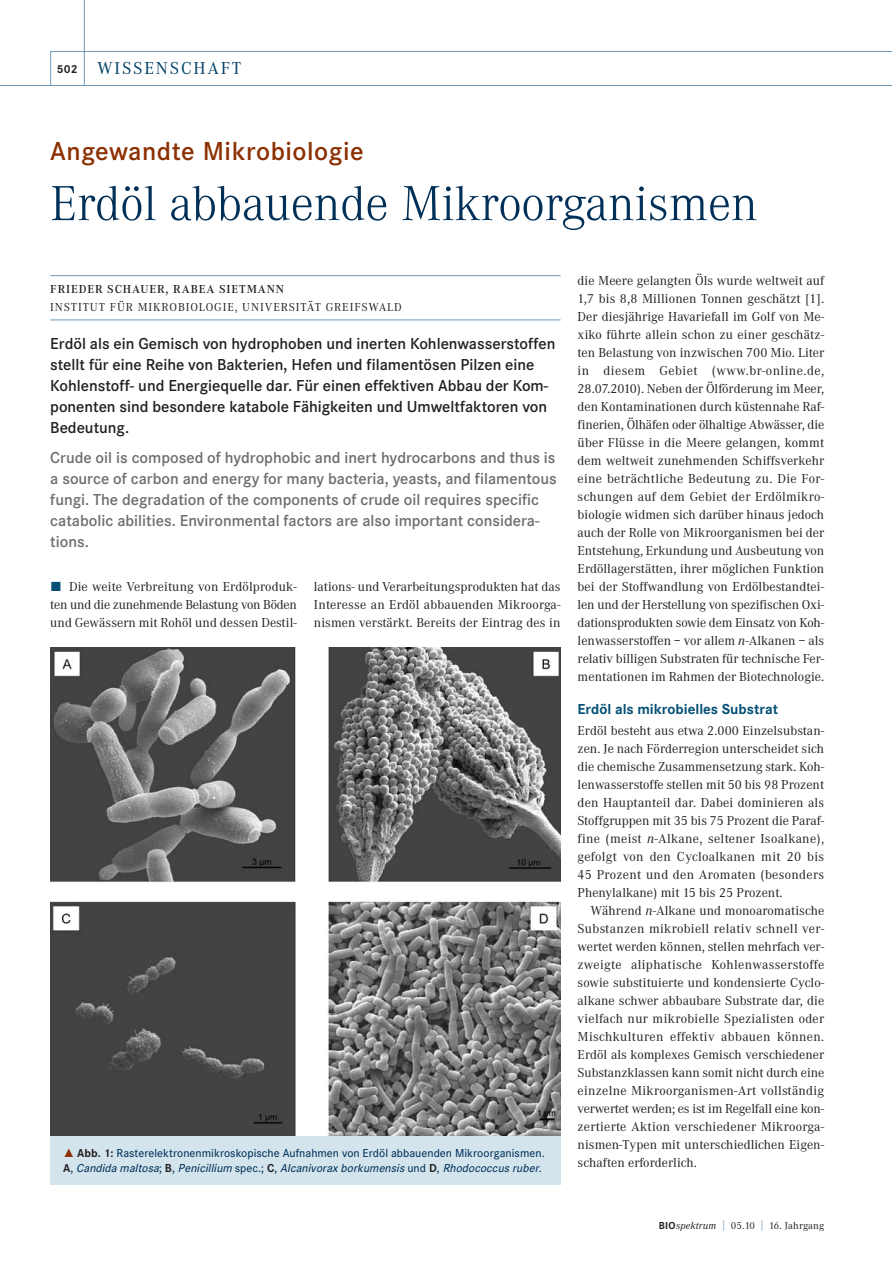
<style>
.page{position:relative;width:893px;height:1263px;background:#fff}
.page>*{position:absolute;margin:0;border:0;box-sizing:border-box;transform-origin:0 0}
.t1{font:300 51px "Corporate A";letter-spacing:-.005em;color:#003058}
.t2{font:600 27px "Corporate S";letter-spacing:.02em;color:#8c2f01}
.t3{font:18px "Corporate A";letter-spacing:.1em;color:#003f66}
.t4{font:600 16.5px/21px "Corporate S";color:#231f20}
.t5{font:600 16.5px/21px "Corporate S";color:#6c6d70}
.t6{font:700 15px "Corporate S";color:#054f75}
.t7{font:13.5px/18px "Corporate A";letter-spacing:.005em;color:#231f20;text-align:justify}
.t8{font:500 12px/15px "Corporate S";letter-spacing:.005em;color:#003058}
.t9{font:12px "Corporate A";letter-spacing:.075em;color:#231f20}
.t10{font:600 12px "Corporate A";letter-spacing:.075em;color:#231f20}
.t11{font:10.5px "Corporate A";letter-spacing:.015em;color:#231f20}
.s1{font-family:"Corporate S";font-weight:700;font-size:12px;color:#231f20}
.s2{font-family:"The Sans Expert";color:#054f75}
.s3{font-family:"The Sans Expert";font-weight:400;color:#8c2f01}
.s4{font-weight:700;color:#231f20}
.s5{font-style:italic}
.s6{font-family:"Corporate S";font-weight:700}
.s7{color:#5484a5}
</style>
<div class="page">
<hr style="left:0;top:85px;width:892px;height:1px;background:#7099b6">
<hr style="left:50px;top:51px;width:842px;height:1px;background:#7099b6">
<hr style="left:84px;top:0;width:1px;height:85px;background:#7099b6">
<hr style="left:50px;top:51px;width:1px;height:34px;background:#7099b6">
<hr style="left:50px;top:275px;width:511px;height:1px;background:#7099b6">
<hr style="left:50px;top:319px;width:511px;height:1px;background:#7099b6">
<img style="left:50px;top:648px;width:511px;height:488px">
<div style="left:50px;top:1136px;width:511px;height:49px;background:#d3e4ed"></div>
<h3 class="t3" style="left:57px;top:62px;width:186px"><span class="s1">502</span> WISSENSCHAFT</h3>
<h2 class="t2" style="left:50px;top:140px;width:315px">Angewandte Mikrobiologie</h2>
<h1 class="t1" style="left:50px;top:184px;width:709px">Erdöl abbauende Mikroorganismen</h1>
<p class="t10" style="left:50px;top:285px;width:235px">FRIEDER SCHAUER, RABEA SIETMANN</p>
<p class="t9" style="left:50px;top:302px;width:353px">INSTITUT FÜR MIKROBIOLOGIE, UNIVERSITÄT GREIFSWALD</p>
<p class="t4" style="left:50px;top:334px;width:507px">Erdöl als ein Gemisch von hydrophoben und inerten Kohlenwasserstoffen stellt für eine Reihe von Bakterien, Hefen und filamentösen Pilzen eine Kohlenstoff- und Energiequelle dar. Für einen effektiven Abbau der Kom&shy;ponenten sind besondere katabole Fähigkeiten und Umweltfaktoren von Bedeutung.</p>
<p class="t5" style="left:50px;top:448px;width:508px">Crude oil is composed of hydrophobic and inert hydrocarbons and thus is a source of carbon and energy for many bacteria, yeasts, and filamentous fungi. The degradation of the components of crude oil requires specific catabolic abilities. Environmental factors are also important considera&shy;tions.</p>
<p class="t7" style="left:50px;top:579px;width:248px"><span class="s2">ó</span> Die weite Verbreitung von Erdölproduk&shy;ten und die zunehmende Belastung von Böden und Gewässern mit Rohöl und dessen Destil-</p>
<p class="t7" style="left:314px;top:578px;width:248px">lations- und Verarbeitungsprodukten hat das Interesse an Erdöl abbauenden Mikroorga&shy;nismen verstärkt. Bereits der Eintrag des in</p>
<p class="t8" style="left:63px;top:1146px;width:483px"><span class="s3">˚</span> <span class="s4">Abb. 1:</span> Rasterelektronenmikroskopische Aufnahmen von Erdöl abbauenden Mikroorganismen.<br><span class="s4">A</span> , <span class="s5">Candida maltosa</span>; <span class="s4">B</span> , <span class="s5">Penicillium</span> s p e c . ; <span class="s4">C</span> , <span class="s5">Alcanivorax borkumensis</span> u n d <span class="s4">D</span> , <span class="s5">Rhodococcus ruber</span>.</p>
<p class="t7" style="left:578px;top:272px;width:248px">die Meere gelangten Öls wurde weltweit auf 1,7 bis 8,8 Millionen Tonnen geschätzt [1].<br>Der diesjährige Havariefall im Golf von Me&shy;xiko führte allein schon zu einer geschätz&shy;ten Belastung von inzwischen 700 Mio. Liter in diesem Gebiet (www.br-online.de, 28.07.2010). Neben der Ölförderung im Meer, den Kontaminationen durch küstennahe Raf&shy;finerien, Ölhäfen oder ölhaltige Abwässer, die über Flüsse in die Meere gelangen, kommt dem weltweit zunehmenden Schiffsverkehr eine beträchtliche Bedeutung zu. Die For&shy;schungen auf dem Gebiet der Erdölmikro&shy;biologie widmen sich darüber hinaus jedoch auch der Rolle von Mikroorganismen bei der Entstehung, Erkundung und Ausbeutung von Erdöllagerstätten, ihrer möglichen Funktion bei der Stoffwandlung von Erdölbestandtei&shy;len und der Herstellung von spezifischen Oxi&shy;dationsprodukten sowie dem Einsatz von Koh&shy;lenwasserstoffen – vor allem <span class="s5">n</span>-Alkanen – als relativ billigen Substraten für technische Fer&shy;mentationen im Rahmen der Biotechnologie.</p>
<p class="t6" style="left:578px;top:703px;width:202px">Erdöl als mikrobielles Substrat</p>
<p class="t7" style="left:578px;top:723px;width:248px">Erdöl besteht aus etwa 2.000 Einzelsubstan&shy;zen. Je nach Förderregion unterscheidet sich die chemische Zusammensetzung stark. Koh&shy;lenwasserstoffe stellen mit 50 bis 98 Prozent den Hauptanteil dar. Dabei dominieren als Stoffgruppen mit 35 bis 75 Prozent die Paraf&shy;fine (meist <span class="s5">n</span>-Alkane, seltener Isoalkane), gefolgt von den Cycloalkanen mit 20 bis 45 Prozent und den Aromaten (besonders Phenylalkane) mit 15 bis 25 Prozent.</p>
<p class="t7" style="left:578px;top:902px;width:248px;text-indent:13px">Während <span class="s5">n</span>-Alkane und monoaromatische Substanzen mikrobiell relativ schnell ver&shy;wertet werden können, stellen mehrfach ver&shy;zweigte aliphatische Kohlenwasserstoffe sowie substituierte und kondensierte Cyclo&shy;alkane schwer abbaubare Substrate dar, die vielfach nur mikrobielle Spezialisten oder Mischkulturen effektiv abbauen können.<br>Erdöl als komplexes Gemisch verschiedener Substanzklassen kann somit nicht durch eine einzelne Mikroorganismen-Art vollständig verwertet werden; es ist im Regelfall eine kon&shy;zertierte Aktion verschiedener Mikroorga&shy;nismen-Typen mit unterschiedlichen Eigen&shy;schaften erforderlich.</p>
<p class="t11" style="left:659px;top:1221px;width:167px"><span class="s6">BIO</span><span class="s5">spektrum</span> <span class="s7">|</span> 05.10 <span class="s7">|</span> 16. Jahrgang</p>
</div>
